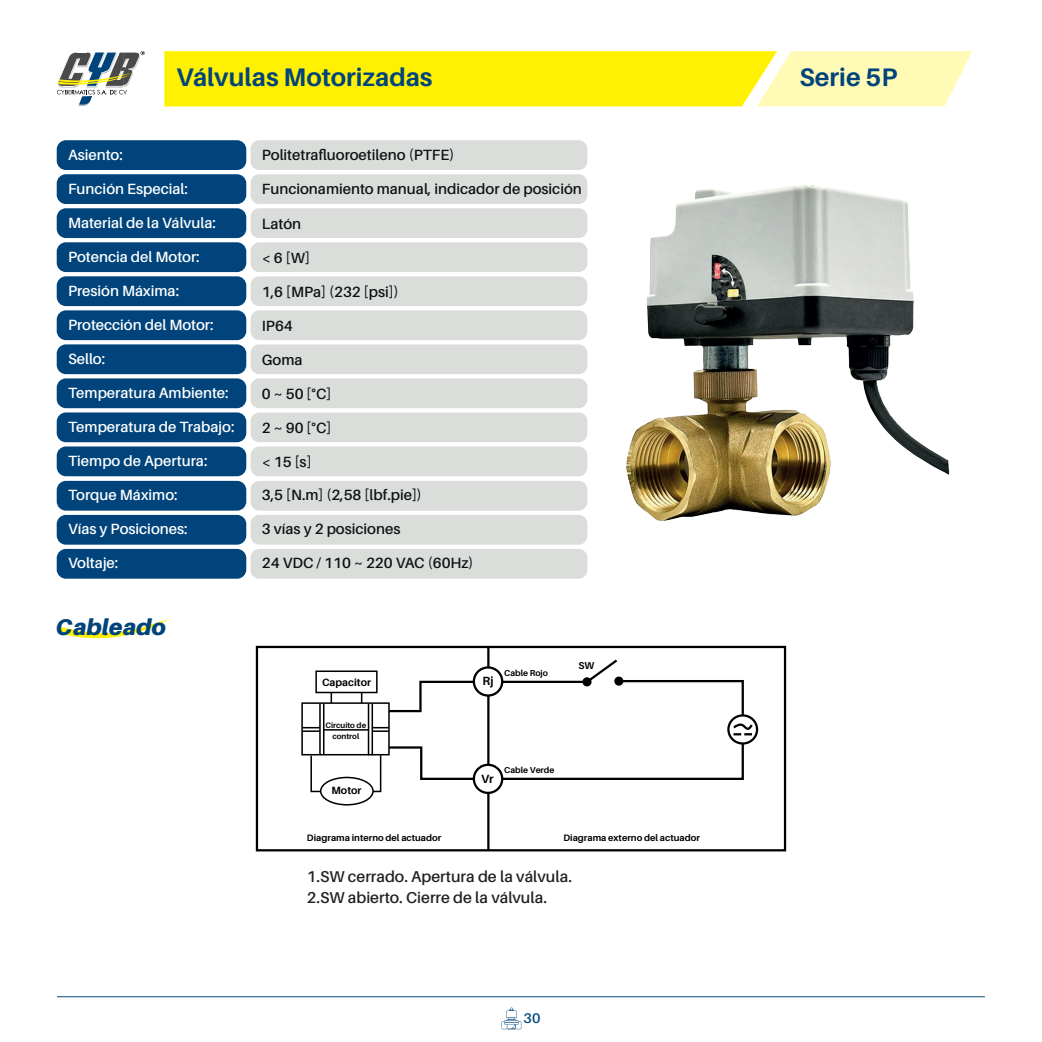
<style>
.page{position:relative;width:1042px;height:1042px;background:#fff}
.page>*{position:absolute;margin:0;border:0;box-sizing:border-box;transform-origin:0 0}
.t1{font:700 25.38px "Aileron";color:#00447b}
.t2{font:italic 900 22.75px "Aileron";color:#00447b}
.t3{font:600 15.75px/21px "Aileron";color:#231f20}
.t4{font:600 14.88px "Aileron";color:#fff}
.t5{font:600 14.88px "Aileron";color:#101315}
.t6{font:600 14px "Aileron";color:#034b7d}
.t7{font:700 11.9px "Aileron";color:#000001}
.t8{font:700 10.5px "Aileron";color:#000001}
.t9{font:700 9.97px "Aileron";color:#000001}
.t10{font:700 9.28px "Aileron";color:#000001}
.t11{font:700 8.58px "Aileron";color:#000001}
.t12{font:700 7.88px/11.4px "Aileron";color:#000001;text-align:center}
</style>
<div class="page">
<hr style="left:57px;top:996px;width:928px;height:1px;background:#034b7d">
<svg style="left:501px;top:1007px;width:20px;height:23px"></svg>
<svg style="left:164px;top:51px;width:808px;height:55px;background:#fff333"></svg>
<svg style="left:57px;top:51px;width:88px;height:55px"></svg>
<div style="left:57px;top:140px;width:189px;height:30px;background:#00447b;border-radius:9px"></div>
<div style="left:250px;top:140px;width:337px;height:30px;background:#dbdddb;border-radius:9px"></div>
<div style="left:57px;top:174px;width:189px;height:30px;background:#00447b;border-radius:9px"></div>
<div style="left:250px;top:174px;width:337px;height:30px;background:#dbdddb;border-radius:9px"></div>
<div style="left:57px;top:208px;width:189px;height:30px;background:#00447b;border-radius:9px"></div>
<div style="left:250px;top:208px;width:337px;height:30px;background:#dbdddb;border-radius:9px"></div>
<div style="left:57px;top:242px;width:189px;height:30px;background:#00447b;border-radius:9px"></div>
<div style="left:250px;top:242px;width:337px;height:30px;background:#dbdddb;border-radius:9px"></div>
<div style="left:57px;top:276px;width:189px;height:30px;background:#00447b;border-radius:9px"></div>
<div style="left:250px;top:276px;width:337px;height:30px;background:#dbdddb;border-radius:9px"></div>
<div style="left:57px;top:310px;width:189px;height:30px;background:#00447b;border-radius:9px"></div>
<div style="left:250px;top:310px;width:337px;height:30px;background:#dbdddb;border-radius:9px"></div>
<div style="left:57px;top:344px;width:189px;height:30px;background:#00447b;border-radius:9px"></div>
<div style="left:250px;top:344px;width:337px;height:30px;background:#dbdddb;border-radius:9px"></div>
<div style="left:57px;top:378px;width:189px;height:30px;background:#00447b;border-radius:9px"></div>
<div style="left:250px;top:378px;width:337px;height:30px;background:#dbdddb;border-radius:9px"></div>
<div style="left:57px;top:412px;width:189px;height:30px;background:#00447b;border-radius:9px"></div>
<div style="left:250px;top:412px;width:337px;height:30px;background:#dbdddb;border-radius:9px"></div>
<div style="left:57px;top:446px;width:189px;height:30px;background:#00447b;border-radius:9px"></div>
<div style="left:250px;top:446px;width:337px;height:30px;background:#dbdddb;border-radius:9px"></div>
<div style="left:57px;top:481px;width:189px;height:30px;background:#00447b;border-radius:9px"></div>
<div style="left:250px;top:481px;width:337px;height:30px;background:#dbdddb;border-radius:9px"></div>
<div style="left:57px;top:515px;width:189px;height:30px;background:#00447b;border-radius:9px"></div>
<div style="left:250px;top:515px;width:337px;height:30px;background:#dbdddb;border-radius:9px"></div>
<div style="left:57px;top:549px;width:189px;height:30px;background:#00447b;border-radius:9px"></div>
<div style="left:250px;top:549px;width:337px;height:30px;background:#dbdddb;border-radius:9px"></div>
<svg style="left:59px;top:618px;width:111px;height:21px"></svg>
<svg style="left:255px;top:645px;width:532px;height:207px"></svg>
<hr style="left:487px;top:647px;width:2px;height:203px;background:#000001">
<div style="left:301px;top:702px;width:89px;height:53px;border:2px solid #000001"></div>
<hr style="left:319px;top:703px;width:2px;height:52px;background:#000001">
<hr style="left:323px;top:704px;width:1px;height:51px;background:#000001">
<hr style="left:368px;top:704px;width:1px;height:51px;background:#000001">
<hr style="left:371px;top:704px;width:2px;height:51px;background:#000001">
<hr style="left:324px;top:729px;width:44px;height:1px;background:#000001">
<svg style="left:302px;top:727px;width:18px;height:5px"></svg>
<div style="left:310px;top:754px;width:71px;height:38px;border:2px solid #000001"></div>
<div style="left:321px;top:777px;width:52px;height:28px;background:#fff;border-radius:50%"></div>
<div style="left:320px;top:777px;width:54px;height:28px;border:2px solid #000001;border-radius:50%"></div>
<div style="left:727px;top:714px;width:31px;height:30px;border:2px solid #000001;border-radius:50%"></div>
<svg style="left:372px;top:657px;width:383px;height:124px"></svg>
<div style="left:474px;top:765px;width:28px;height:28px;background:#fff;border-radius:50%"></div>
<div style="left:473px;top:763px;width:30px;height:31px;border:2px solid #000001;border-radius:50%"></div>
<svg style="left:330px;top:693px;width:2px;height:10px"></svg>
<div style="left:315px;top:670px;width:63px;height:23px;border:2px solid #000001"></div>
<img style="left:626px;top:185px;width:323px;height:336px">
<h1 class="t1" style="left:176px;top:63px;width:258px">Válvulas Motorizadas</h1>
<p class="t4" style="left:68px;top:146px;width:56px">Asiento:</p>
<p class="t5" style="left:262px;top:146px;width:194px">Politetrafluoroetileno (PTFE)</p>
<p class="t4" style="left:68px;top:180px;width:121px">Función Especial:</p>
<p class="t5" style="left:262px;top:180px;width:321px">Funcionamiento manual, indicador de posición</p>
<p class="t4" style="left:68px;top:214px;width:149px">Material de la Válvula:</p>
<p class="t5" style="left:262px;top:216px;width:41px">Latón</p>
<p class="t4" style="left:68px;top:249px;width:133px">Potencia del Motor:</p>
<p class="t5" style="left:262px;top:250px;width:49px">&lt; 6 [W]</p>
<p class="t4" style="left:68px;top:283px;width:113px">Presión Máxima:</p>
<p class="t5" style="left:262px;top:284px;width:138px">1,6 [MPa] (232 [psi])</p>
<p class="t4" style="left:68px;top:317px;width:147px">Protección del Motor:</p>
<p class="t5" style="left:262px;top:318px;width:32px">IP64</p>
<p class="t4" style="left:68px;top:351px;width:39px">Sello:</p>
<p class="t5" style="left:262px;top:352px;width:42px">Goma</p>
<p class="t4" style="left:68px;top:385px;width:162px">Temperatura Ambiente:</p>
<p class="t5" style="left:262px;top:386px;width:71px">0 ~ 50 [°C]</p>
<p class="t4" style="left:68px;top:419px;width:168px">Temperatura de Trabajo:</p>
<p class="t5" style="left:262px;top:420px;width:71px">2 ~ 90 [°C]</p>
<p class="t4" style="left:68px;top:453px;width:141px">Tiempo de Apertura:</p>
<p class="t5" style="left:262px;top:454px;width:51px">&lt; 15 [s]</p>
<p class="t4" style="left:68px;top:487px;width:111px">Torque Máximo:</p>
<p class="t5" style="left:262px;top:487px;width:161px">3,5 [N.m] (2,58 [lbf.pie])</p>
<p class="t4" style="left:68px;top:521px;width:121px">Vías y Posiciones:</p>
<p class="t5" style="left:262px;top:521px;width:140px">3 vías y 2 posiciones</p>
<p class="t4" style="left:68px;top:555px;width:52px">Voltaje:</p>
<p class="t5" style="left:262px;top:555px;width:213px">24 VDC / 110 ~ 220 VAC (60Hz)</p>
<h2 class="t2" style="left:56px;top:614px;width:112px">Cableado</h2>
<p class="t8" style="left:322px;top:676px;width:51px">Capacitor</p>
<p class="t12" style="left:325px;top:719px;width:42px">Circuito de control</p>
<p class="t8" style="left:331px;top:784px;width:31px">Motor</p>
<p class="t7" style="left:482px;top:674px;width:12px">Rj</p>
<p class="t11" style="left:504px;top:668px;width:45px">Cable Rojo</p>
<p class="t9" style="left:578px;top:660px;width:17px">SW</p>
<p class="t7" style="left:481px;top:772px;width:14px">Vr</p>
<p class="t11" style="left:504px;top:765px;width:52px">Cable Verde</p>
<p class="t10" style="left:307px;top:832px;width:136px">Diagrama interno del actuador</p>
<p class="t10" style="left:563px;top:832px;width:138px">Diagrama externo del actuador</p>
<p class="t3" style="left:307px;top:866px;width:267px">1.SW cerrado. Apertura de la válvula.<br>2.SW abierto. Cierre de la válvula.</p>
<p class="t6" style="left:523px;top:1010px;width:18px">30</p>
<h1 class="t1" style="left:799px;top:63px;width:99px">Serie 5P</h1>
</div>
